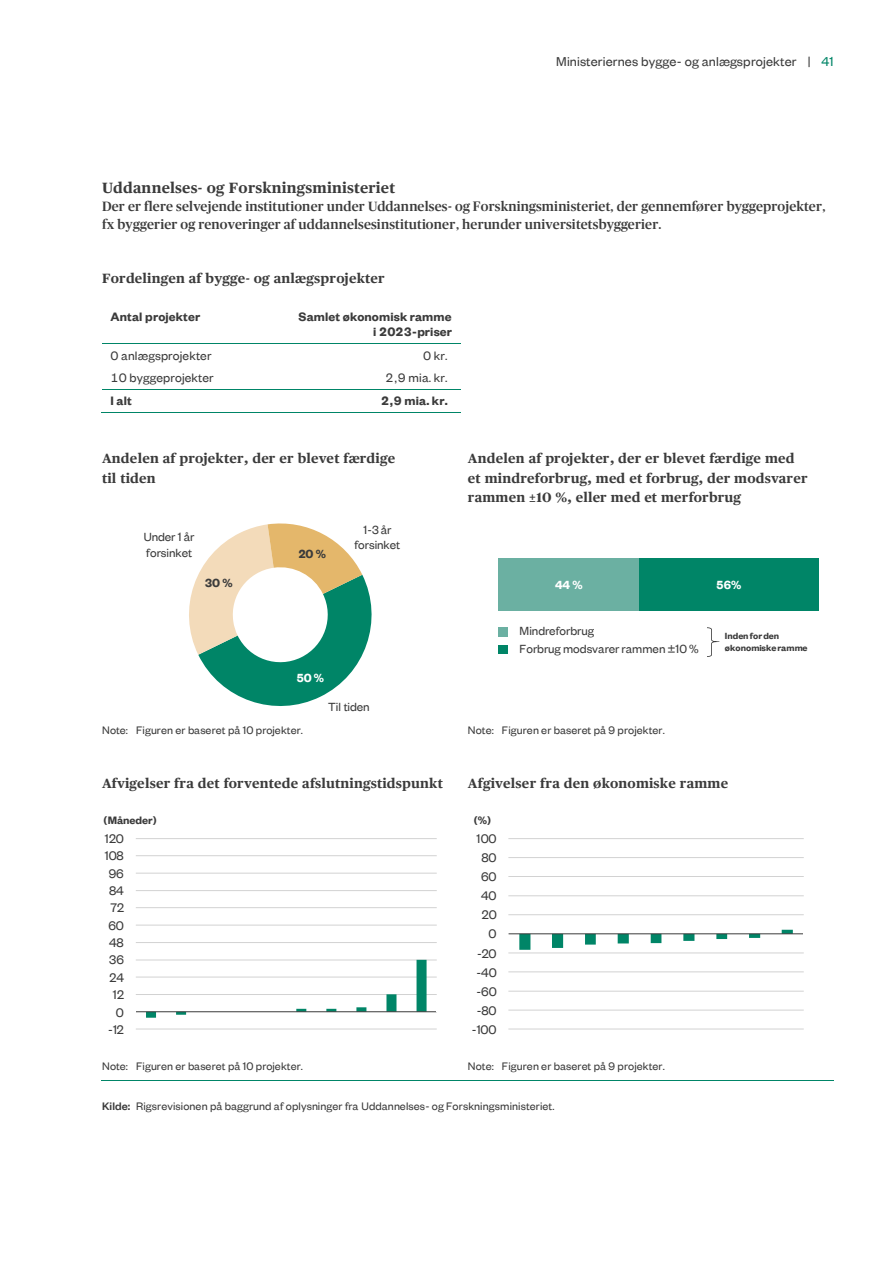
<style>
.page{position:relative;width:893px;height:1263px;background:#fff}
.page>*{position:absolute;margin:0;border:0;box-sizing:border-box;transform-origin:0 0}
.t1{font:700 15px "Publico Text";letter-spacing:.01em;color:#3b3b3b}
.t2{font:14.25px "Founders Grotesk";letter-spacing:.01em;color:#3b3b3b}
.t3{font:13.8px "Founders Grotesk";letter-spacing:-.01em;color:#3b3b3b}
.t4{font:700 13.5px/19.5px "Publico Text";letter-spacing:.01em;color:#3b3b3b}
.t5{font:500 13.5px/18px "Publico Headline";letter-spacing:.01em;color:#3b3b3b}
.t6{font:600 13.5px/15.1px "Founders Grotesk";letter-spacing:.01em;color:#3b3b3b;text-align:right}
.t7{font:13.5px "Founders Grotesk";letter-spacing:.015em;color:#3b3b3b}
.t8{font:13.05px/15.5px "Founders Grotesk";letter-spacing:-.005em;color:#3b3b3b}
.t9{font:600 13.05px "Founders Grotesk";color:#fff}
.t10{font:600 13.05px "Founders Grotesk";color:#3b3b3b}
.t11{font:12px "Founders Grotesk";letter-spacing:.01em;color:#3b3b3b}
.t12{font:600 11.85px "Founders Grotesk";letter-spacing:-.005em;color:#3b3b3b}
.t13{font:600 9.9px/11.7px "Founders Grotesk";color:#3b3b3b}
.s1{color:#008567}
.s2{font-weight:500}
</style>
<div class="page">
<hr style="left:102px;top:343px;width:125px;height:1px;background:#008567">
<hr style="left:228px;top:343px;width:233px;height:1px;background:#008567">
<hr style="left:102px;top:389px;width:125px;height:1px;background:#008567">
<hr style="left:228px;top:389px;width:233px;height:1px;background:#008567">
<hr style="left:101px;top:412px;width:126px;height:1px;background:#008567">
<hr style="left:227px;top:412px;width:234px;height:1px;background:#008567">
<hr style="left:101px;top:1080px;width:367px;height:1px;background:#008567">
<hr style="left:468px;top:1080px;width:366px;height:1px;background:#008567">
<svg style="left:189px;top:523px;width:183px;height:183px"></svg>
<div style="left:498px;top:558px;width:141px;height:53px;background:#6bb0a2"></div>
<div style="left:639px;top:558px;width:180px;height:53px;background:#008567"></div>
<svg style="left:707px;top:627px;width:12px;height:30px"></svg>
<div style="left:498px;top:628px;width:9px;height:9px;background:#6bb0a2"></div>
<div style="left:498px;top:645px;width:10px;height:8px;background:#008567"></div>
<hr style="left:136px;top:1029px;width:301px;height:1px;background:#d2d2d2">
<hr style="left:136px;top:994px;width:301px;height:1px;background:#d2d2d2">
<hr style="left:136px;top:977px;width:301px;height:1px;background:#d2d2d2">
<hr style="left:136px;top:960px;width:301px;height:1px;background:#d2d2d2">
<hr style="left:136px;top:942px;width:301px;height:1px;background:#d2d2d2">
<hr style="left:136px;top:925px;width:301px;height:1px;background:#d2d2d2">
<hr style="left:136px;top:907px;width:301px;height:1px;background:#d2d2d2">
<hr style="left:136px;top:890px;width:301px;height:1px;background:#d2d2d2">
<hr style="left:136px;top:873px;width:301px;height:1px;background:#d2d2d2">
<hr style="left:136px;top:855px;width:301px;height:1px;background:#d2d2d2">
<hr style="left:136px;top:838px;width:301px;height:1px;background:#d2d2d2">
<svg style="left:146px;top:960px;width:281px;height:58px"></svg>
<hr style="left:136px;top:1011px;width:301px;height:1px;background:#3b3b3b">
<hr style="left:508px;top:1029px;width:296px;height:1px;background:#d2d2d2">
<hr style="left:508px;top:1010px;width:296px;height:1px;background:#d2d2d2">
<hr style="left:508px;top:991px;width:296px;height:1px;background:#d2d2d2">
<hr style="left:508px;top:972px;width:296px;height:1px;background:#d2d2d2">
<hr style="left:508px;top:953px;width:296px;height:1px;background:#d2d2d2">
<hr style="left:508px;top:914px;width:296px;height:1px;background:#d2d2d2">
<hr style="left:508px;top:895px;width:296px;height:1px;background:#d2d2d2">
<hr style="left:508px;top:876px;width:296px;height:1px;background:#d2d2d2">
<hr style="left:508px;top:857px;width:296px;height:1px;background:#d2d2d2">
<hr style="left:508px;top:838px;width:296px;height:1px;background:#d2d2d2">
<svg style="left:519px;top:930px;width:274px;height:20px"></svg>
<hr style="left:509px;top:933px;width:295px;height:1px;background:#3b3b3b">
<div style="left:803px;top:927px;width:6px;height:8px;background:#fff"></div>
<p class="t2" style="left:556px;top:53px;width:279px">Ministeriernes bygge- og anlægsprojekter | <span class="s1">41</span></p>
<p class="t1" style="left:102px;top:181px;width:295px">Uddannelses- og Forskningsministeriet</p>
<p class="t5" style="left:102px;top:198px;width:725px">Der er flere selvejende institutioner under Uddannelses- og Forskningsministeriet, der gennemfører byggeprojekter, fx byggerier og renoveringer af uddannelsesinstitutioner, herunder universitetsbyggerier.</p>
<p class="t4" style="left:102px;top:269px;width:284px">Fordelingen af bygge- og anlægsprojekter</p>
<p class="t6" style="left:111px;top:310px;width:91px">Antal projekter</p>
<p class="t6" style="left:299px;top:309px;width:155px">Samlet økonomisk ramme i 2023-priser</p>
<p class="t7" style="left:111px;top:347px;width:102px">0 anlægsprojekter</p>
<p class="t7" style="left:423px;top:347px;width:26px">0 kr.</p>
<p class="t7" style="left:111px;top:369px;width:105px">10 byggeprojekter</p>
<p class="t7" style="left:385px;top:369px;width:64px">2,9 mia. kr.</p>
<p class="t6" style="left:111px;top:394px;width:23px">I alt</p>
<p class="t6" style="left:381px;top:394px;width:68px">2,9 mia. kr.</p>
<p class="t4" style="left:102px;top:450px;width:295px">Andelen af projekter, der er blevet færdige til tiden</p>
<p class="t4" style="left:468px;top:450px;width:341px">Andelen af projekter, der er blevet færdige med et mindreforbrug, med et forbrug, der modsvarer rammen ±10 %, eller med et merforbrug</p>
<p class="t8" style="left:144px;top:530px;width:52px">Under 1 år forsinket</p>
<p class="t8" style="left:354px;top:522px;width:47px;text-align:center">1-3 år forsinket</p>
<p class="t10" style="left:299px;top:546px;width:29px">20 %</p>
<p class="t10" style="left:205px;top:574px;width:29px">30 %</p>
<p class="t9" style="left:297px;top:669px;width:29px">50 %</p>
<p class="t8" style="left:328px;top:700px;width:43px">Til tiden</p>
<p class="t9" style="left:555px;top:577px;width:29px">44 %</p>
<p class="t9" style="left:717px;top:577px;width:26px">56%</p>
<p class="t8" style="left:520px;top:623px;width:181px;line-height:17.4px">Mindreforbrug<br>Forbrug modsvarer rammen ±10 %</p>
<p class="t13" style="left:725px;top:630px;width:84px">Inden for den økonomiske ramme</p>
<p class="t11" style="left:102px;top:722px;width:202px">Note: Figuren er baseret på 10 projekter.</p>
<p class="t11" style="left:468px;top:722px;width:198px">Note: Figuren er baseret på 9 projekter.</p>
<p class="t4" style="left:102px;top:774px;width:343px">Afvigelser fra det forventede afslutningstidspunkt</p>
<p class="t4" style="left:468px;top:774px;width:262px">Afgivelser fra den økonomiske ramme</p>
<p class="t12" style="left:104px;top:813px;width:55px">(Måneder)</p>
<p class="t12" style="left:474px;top:813px;width:19px">(%)</p>
<p class="t3" style="left:105px;top:830px;width:20px">120</p>
<p class="t3" style="left:105px;top:847px;width:21px">108</p>
<p class="t3" style="left:109px;top:864px;width:16px">96</p>
<p class="t3" style="left:109px;top:882px;width:16px">84</p>
<p class="t3" style="left:110px;top:899px;width:15px">72</p>
<p class="t3" style="left:108px;top:916px;width:17px">60</p>
<p class="t3" style="left:109px;top:934px;width:16px">48</p>
<p class="t3" style="left:109px;top:951px;width:16px">36</p>
<p class="t3" style="left:109px;top:968px;width:16px">24</p>
<p class="t3" style="left:113px;top:986px;width:13px">12</p>
<p class="t3" style="left:116px;top:1003px;width:10px">0</p>
<p class="t3" style="left:108px;top:1021px;width:17px">-12</p>
<p class="t3" style="left:477px;top:830px;width:21px">100</p>
<p class="t3" style="left:481px;top:849px;width:17px">80</p>
<p class="t3" style="left:481px;top:868px;width:17px">60</p>
<p class="t3" style="left:481px;top:887px;width:17px">40</p>
<p class="t3" style="left:482px;top:906px;width:17px">20</p>
<p class="t3" style="left:489px;top:925px;width:10px">0</p>
<p class="t3" style="left:477px;top:944px;width:21px">-20</p>
<p class="t3" style="left:476px;top:963px;width:22px">-40</p>
<p class="t3" style="left:476px;top:982px;width:22px">-60</p>
<p class="t3" style="left:477px;top:1001px;width:21px">-80</p>
<p class="t3" style="left:472px;top:1021px;width:26px">-100</p>
<p class="t11" style="left:102px;top:1058px;width:202px">Note: Figuren er baseret på 10 projekter.</p>
<p class="t11" style="left:468px;top:1058px;width:198px">Note: Figuren er baseret på 9 projekter.</p>
<p class="t11" style="left:102px;top:1099px;width:454px"><span class="s2">Kilde:</span> Rigsrevisionen på baggrund af oplysninger fra Uddannelses- og Forskningsministeriet.</p>
</div>
